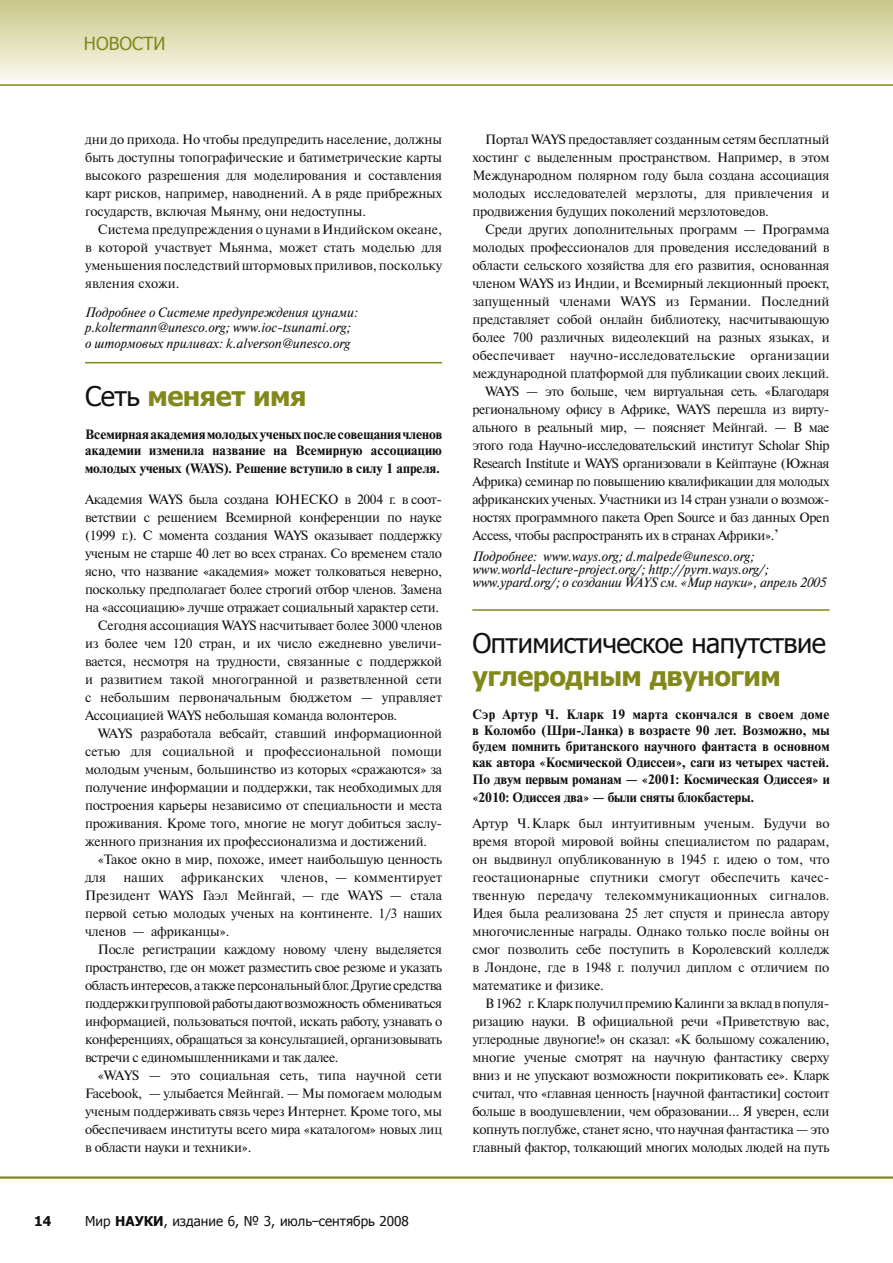
<style>
.page{position:relative;width:893px;height:1263px;background:#fff}
.page>*{position:absolute;margin:0;border:0;box-sizing:border-box;transform-origin:0 0}
.t1{font:700 27px "Frutiger";letter-spacing:-.02em;color:#82881a}
.t2{font:27px "Frutiger";letter-spacing:-.02em;color:#121212}
.t3{font:18px "Frutiger";color:#82881a}
.t4{font:13.5px/18px "Newton C";letter-spacing:-.015em;color:#121212;text-align:justify}
.t5{font:700 13.5px/16.2px "Newton C";color:#121212}
.t6{font:italic 13.5px/15.8px "Newton C";color:#121212}
.t7{font:13.5px "Newton C";letter-spacing:.01em;color:#121212}
.t8{font:13.5px "Frutiger";color:#121212}
.t9{font:13.5px "Newton C";letter-spacing:.015em;color:#121212}
.t10{font:700 13.5px "Frutiger";color:#121212}
.s1{font-weight:400;color:#121212}
.s2{font-weight:700}
.s3{font-size:15px}
</style>
<div class="page">
<div style="left:0;top:0;width:893px;height:85px;background:linear-gradient(to bottom,#c7c786,#fdfcf5)"></div>
<hr style="left:0;top:84px;width:893px;height:2px;background:#82881a">
<hr style="left:0;top:1177px;width:893px;height:2px;background:#82881a">
<svg style="left:892px;top:0;width:1px;height:84px"></svg>
<hr style="left:0;top:1176px;width:893px;height:2px;background:#82881a">
<hr style="left:85px;top:362px;width:357px;height:1px;background:#82881a">
<hr style="left:472px;top:609px;width:357px;height:2px;background:#82881a">
<h2 class="t3" style="left:84px;top:32px;width:80px">НО ВОСТИ</h2>
<p class="t4" style="left:85px;top:130px;width:359px">дни до прихода. Но чтобы предупредить население, должны быть доступны топографические и батиметрические карты высокого разрешения для моделирования и составления карт рисков, например, наводнений. А в ряде прибрежных государств, включая Мьянму, они недоступны.</p>
<p class="t4" style="left:85px;top:220px;width:359px;text-indent:13px">Система предупреждения о цунами в Индийском океане, в которой участвует Мьянма, может стать моделью для уменьшения последствий штормовых приливов, поскольку явления схожи.</p>
<p class="t6" style="left:85px;top:304px;width:274px">Подробнее о Системе предупреждения цунами: p.koltermann@unesco.org; www.ioc-tsunami.org; о штормовых приливах: k.alverson@unesco.org</p>
<h1 class="t1" style="left:85px;top:380px;width:223px"><span class="s1">Сеть</span> меняет имя</h1>
<p class="t5" style="left:85px;top:426px;width:359px">Всемирная академия молодых ученых после совещания членов академии изменила название на Всемирную ассоциацию</p>
<p class="t5" style="left:85px;top:461px;width:357px">молодых ученых (WAYS). Решение вступило в силу 1 апреля.</p>
<p class="t4" style="left:85px;top:490px;width:359px">Академия WAYS была создана ЮНЕСКО в 2004 г. в соот-</p>
<p class="t4" style="left:85px;top:508px;width:359px">ветствии с решением Всемирной конференции по науке</p>
<p class="t4" style="left:85px;top:526px;width:359px">(1999 г.). С момента создания WAYS оказывает поддержку</p>
<p class="t4" style="left:85px;top:544px;width:359px">ученым не старше 40 лет во всех странах. Со временем стало</p>
<p class="t4" style="left:85px;top:562px;width:359px">ясно, что название «академия» может толковаться неверно,</p>
<p class="t4" style="left:85px;top:580px;width:359px">поскольку предполагает более строгий отбор членов. Замена</p>
<p class="t4" style="left:85px;top:598px;width:356px">на «ассоциацию» лучше отражает социальный характер сети.</p>
<p class="t4" style="left:98px;top:616px;width:346px">Сегодня ассоциация WAYS насчитывает более 3000 членов</p>
<p class="t4" style="left:85px;top:634px;width:359px">из более чем 120 стран, и их число ежедневно увеличи-</p>
<p class="t4" style="left:85px;top:652px;width:359px">вается, несмотря на трудности, связанные с поддержкой</p>
<p class="t4" style="left:85px;top:670px;width:359px">и развитием такой многогранной и разветвленной сети</p>
<p class="t4" style="left:85px;top:688px;width:358px">с небольшим первоначальным бюджетом — управляет</p>
<p class="t4" style="left:85px;top:706px;width:314px">Ассоциацией WAYS небольшая команда волонтеров.</p>
<p class="t4" style="left:98px;top:724px;width:346px">WAYS разработала вебсайт, ставший информационной</p>
<p class="t4" style="left:85px;top:742px;width:359px">сетью для социальной и профессиональной помощи</p>
<p class="t4" style="left:85px;top:760px;width:359px">молодым ученым, большинство из которых «сражаются» за</p>
<p class="t4" style="left:85px;top:778px;width:359px">получение информации и поддержки, так необходимых для</p>
<p class="t4" style="left:85px;top:796px;width:359px">построения карьеры независимо от специальности и места</p>
<p class="t4" style="left:85px;top:814px;width:359px">проживания. Кроме того, многие не могут добиться заслу-</p>
<p class="t4" style="left:85px;top:832px;width:344px">женного признания их профессионализма и достижений.</p>
<p class="t4" style="left:98px;top:850px;width:346px">«Такое окно в мир, похоже, имеет наибольшую ценность</p>
<p class="t4" style="left:85px;top:868px;width:23px">для</p>
<p class="t4" style="left:123px;top:868px;width:42px">наших</p>
<p class="t9" style="left:181px;top:870px;width:84px">африканских</p>
<p class="t4" style="left:85px;top:868px;width:359px;text-indent:196px">членов, — комментирует Президент WAYS Гаэл Мейнгай, — где WAYS — стала первой сетью молодых ученых на континенте. 1/3 наших членов — африканцы».</p>
<p class="t4" style="left:85px;top:940px;width:359px;text-indent:13px">После регистрации каждому новому члену выделяется пространство, где он может разместить свое резюме и указать область интересов, а также персональный блог. Другие средства поддержки групповой работы дают возможность обмениваться информацией, пользоваться почтой, искать работу, узнавать о конференциях, обращаться за консультацией, организовывать встречи с единомышленниками и так далее.</p>
<p class="t4" style="left:85px;top:1066px;width:359px;text-indent:13px">«WAYS — это социальная сеть, типа научной сети Facebook, — улыбается Мейнгай. — Мы помогаем молодым ученым поддерживать связь через Интернет. Кроме того, мы обеспечиваем институты всего мира «каталогом» новых лиц в области науки и техники».</p>
<p class="t10" style="left:34px;top:1212px;width:19px">14</p>
<p class="t8" style="left:85px;top:1212px;width:325px">Мир <span class="s2">НАУКИ</span>, издание 6, № 3, июль–сентябрь 2008</p>
<p class="t4" style="left:472px;top:130px;width:359px;text-indent:13px">Портал WAYS предоставляет созданным сетям бесплатный хостинг с выделенным пространством. Например, в этом Международном полярном году была создана ассоциация молодых исследователей мерзлоты, для привлечения и продвижения будущих поколений мерзлотоведов.</p>
<p class="t4" style="left:485px;top:220px;width:346px">Среди других дополнительных программ — Программа</p>
<p class="t4" style="left:472px;top:238px;width:359px">молодых профессионалов для проведения исследований в</p>
<p class="t4" style="left:472px;top:256px;width:359px">области сельского хозяйства для его развития, основанная</p>
<p class="t4" style="left:472px;top:274px;width:359px">членом WAYS из Индии, и Всемирный лекционный проект,</p>
<p class="t4" style="left:472px;top:292px;width:359px">запущенный членами WAYS из Германии. Последний</p>
<p class="t4" style="left:472px;top:310px;width:358px">представляет собой онлайн библиотеку, насчитывающую</p>
<p class="t4" style="left:472px;top:328px;width:359px">более 700 различных видеолекций на разных языках, и</p>
<p class="t7" style="left:472px;top:348px;width:359px">обеспечивает научно-исследовательские организации</p>
<p class="t4" style="left:472px;top:364px;width:358px">международной платформой для публикации своих лекций.</p>
<p class="t4" style="left:485px;top:382px;width:346px">WAYS — это больше, чем виртуальная сеть. «Благодаря</p>
<p class="t4" style="left:472px;top:400px;width:359px">региональному офису в Африке, WAYS перешла из вирту-</p>
<p class="t4" style="left:472px;top:418px;width:359px">ального в реальный мир, — поясняет Мейнгай. — В мае</p>
<p class="t4" style="left:472px;top:436px;width:359px">этого года Научно-исследовательский институт Scholar Ship</p>
<p class="t4" style="left:472px;top:454px;width:359px">Research Institute и WAYS организовали в Кейптауне (Южная</p>
<p class="t4" style="left:472px;top:472px;width:359px">Африка) семинар по повышению квалификации для молодых</p>
<p class="t4" style="left:472px;top:490px;width:359px">африканских ученых. Участники из 14 стран узнали о возмож-</p>
<p class="t4" style="left:472px;top:508px;width:359px">ностях программного пакета Open Source и баз данных Open</p>
<p class="t4" style="left:472px;top:526px;width:308px">Access, чтобы распространять их в странах Африки».<span class="s3">’</span></p>
<p class="t6" style="left:472px;top:550px;width:355px;line-height:12.8px">Подробнее: www.ways.org; d.malpede@unesco.org; www.world-lecture-project.org/; http://pyrn.ways.org/; www.ypard.org/; о создании WAYS см. «Мир науки», апрель 2005</p>
<h1 class="t2" style="left:472px;top:626px;width:355px">Оптимистическое напутствие</h1>
<h1 class="t1" style="left:472px;top:659px;width:310px">углеродным двуногим</h1>
<p class="t5" style="left:472px;top:706px;width:359px;text-align:justify">Сэр Артур Ч. Кларк 19 марта скончался в своем доме в Коломбо (Шри-Ланка) в возрасте 90 лет. Возможно, мы будем помнить британского научного фантаста в основном как автора «Космической Одиссеи», саги из четырех частей.<br>По двум первым романам — «2001: Космическая Одиссея» и</p>
<p class="t5" style="left:472px;top:789px;width:283px">«2010: Одиссея два» — были сняты блокбастеры.</p>
<p class="t4" style="left:472px;top:814px;width:359px">Артур Ч.Кларк был интуитивным ученым. Будучи во время второй мировой войны специалистом по радарам, он выдвинул опубликованную в 1945 г. идею о том, что геостационарные спутники смогут обеспечить качес&shy;твенную передачу телекоммуникационных сигналов.<br>Идея была реализована 25 лет спустя и принесла автору многочисленные награды. Однако только после войны он смог позволить себе поступить в Королевский колледж в Лондоне, где в 1948 г. получил диплом с отличием по математике и физике.</p>
<p class="t4" style="left:472px;top:994px;width:359px;text-indent:13px">В 1962 г. Кларк получил премию Калинги за вклад в популя&shy;ризацию науки. В официальной речи «Приветствую вас, углеродные двуногие!» он сказал: «К большому сожалению, многие ученые смотрят на научную фантастику сверху вниз и не упускают возможности покритиковать ее». Кларк считал, что «главная ценность [научной фантастики] состоит больше в воодушевлении, чем образовании… Я уверен, если копнуть поглубже, станет ясно, что научная фантастика — это главный фактор, толкающий многих молодых людей на путь</p>
</div>
